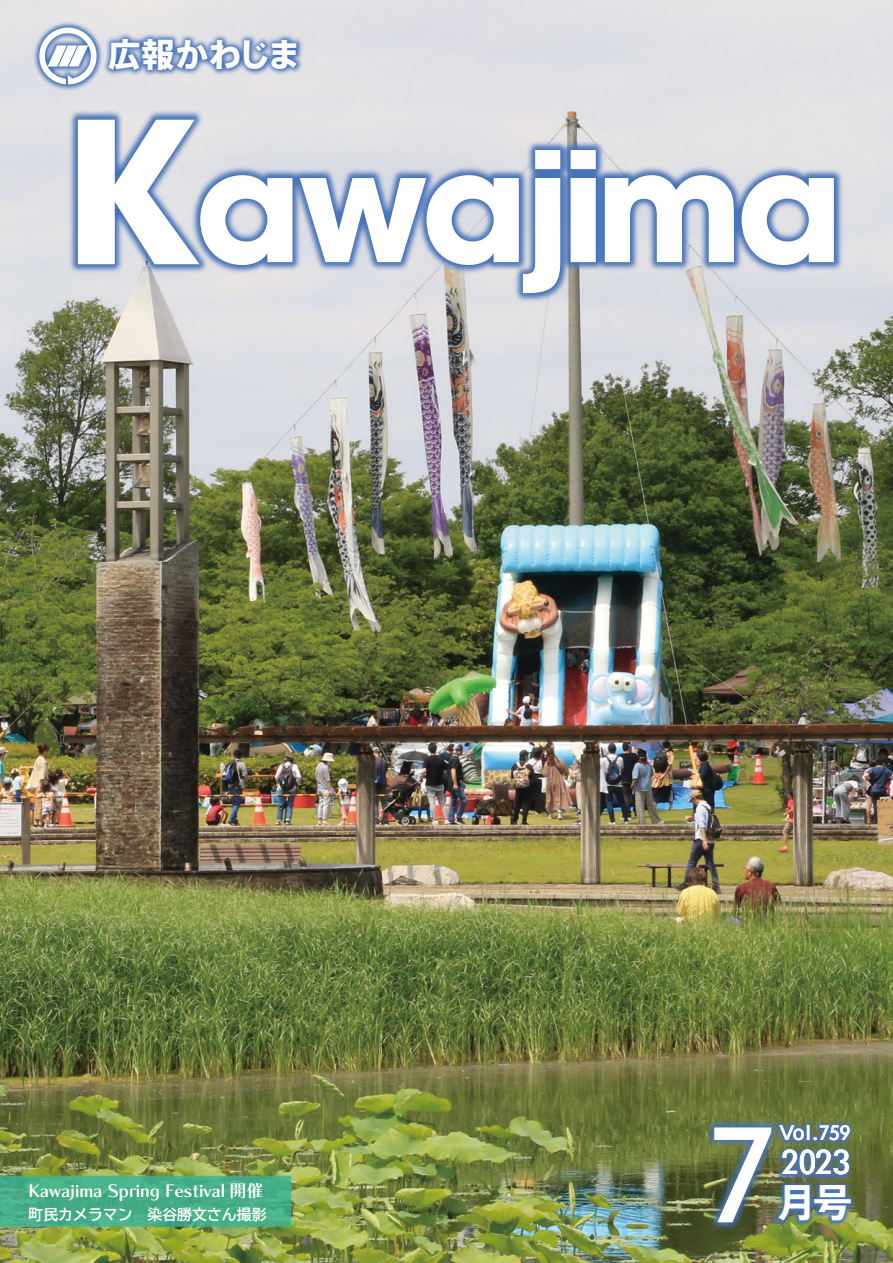
<style>
.page{position:relative;width:893px;height:1263px;background:#fff}
.page>*{position:absolute;margin:0;border:0;box-sizing:border-box;transform-origin:0 0}
.t1{font:151.5px "ITC Avant Garde MM 740 750";letter-spacing:-.04em;color:#fff}
.t2{font:137.85px "Spartan Book Classified";color:#fff}
.t3{font:700 39px "Axis Std";color:#fff}
.t4{font:35.1px "Spartan Book Classified";color:#fff}
.t5{font:800 33px "Axis Std";letter-spacing:.02em;color:#fff}
.t6{font:21px "Spartan Book Classified";color:#fff}
.t7{font:16.95px "Chiaro Std B";color:#fff}
.t8{font:14.85px "BIZ UD Gothic Bold";color:#fff}
.s1{font-size:195.3px}
</style>
<div class="page">
<img style="left:0;top:0;width:893px;height:1263px">
<svg style="left:0;top:1176px;width:291px;height:51px;background:#46ae87"></svg>
<img style="left:2px;top:36px;width:891px;height:354px">
<img style="left:153px;top:0;width:205px;height:133px">
<img style="left:0;top:0;width:153px;height:141px">
<img style="left:829px;top:1067px;width:64px;height:196px">
<svg style="left:37px;top:25px;width:62px;height:59px"></svg>
<img style="left:649px;top:1048px;width:180px;height:215px">
<p class="t5" style="left:108px;top:29px;width:195px">広報かわじま</p>
<p class="t1" style="left:61px;top:108px;width:784px"><span class="s1">K</span>awajima</p>
<p class="t7" style="left:28px;top:1180px;width:236px">Kawajima Spring Festival 開催</p>
<p class="t8" style="left:28px;top:1206px;width:240px">町民カメラマン　染谷勝文さん撮影</p>
<p class="t6" style="left:779px;top:1120px;width:73px">Vol.759</p>
<p class="t2" style="left:706px;top:1091px;width:70px">7</p>
<p class="t4" style="left:781px;top:1141px;width:70px">2023</p>
<p class="t3" style="left:777px;top:1172px;width:76px">月号</p>
</div>
